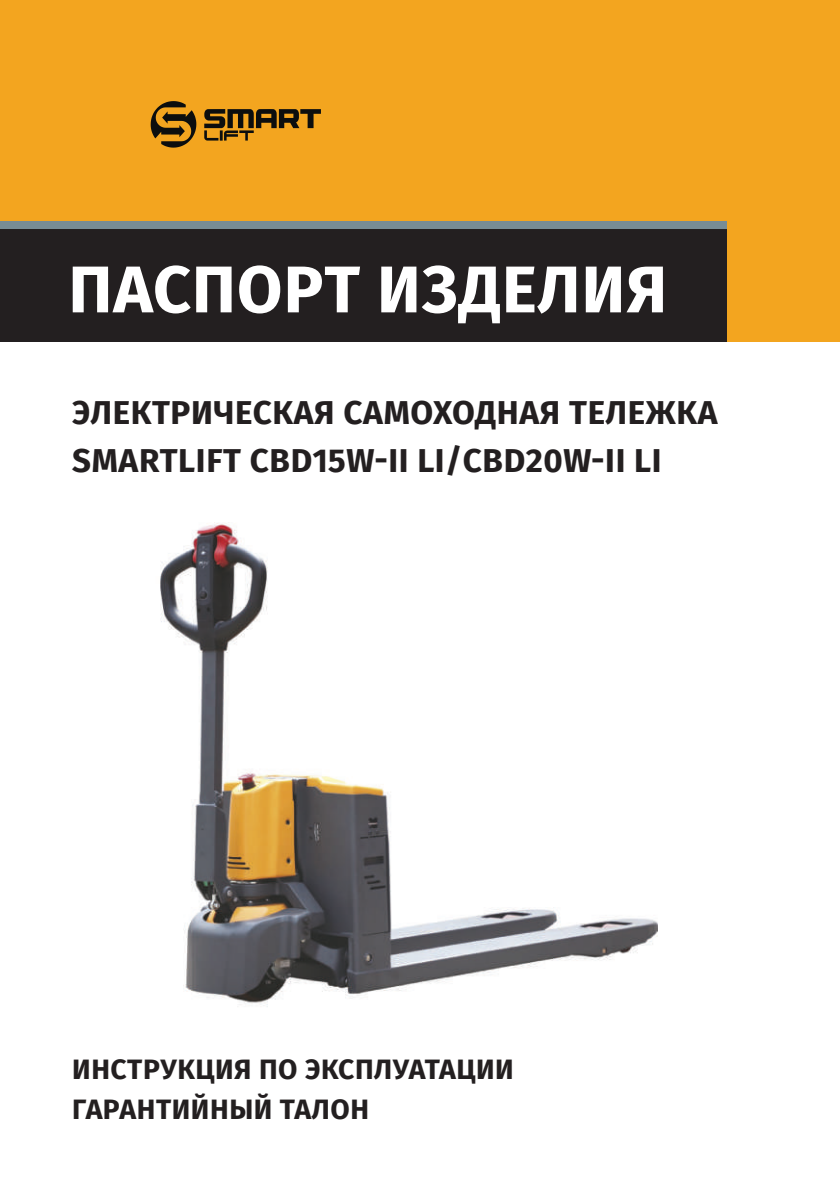
<style>
.page{position:relative;width:840px;height:1191px;background:#fff}
.page>*{position:absolute;margin:0;border:0;box-sizing:border-box;transform-origin:0 0}
.t1{font:700 66px "Fira Sans OT";letter-spacing:.015em;color:#fff}
.t2{font:700 33px/48px "Fira Sans OT";letter-spacing:.02em;color:#231f20}
.t3{font:700 28px/39.2px "Fira Sans OT";letter-spacing:.02em;color:#231f20}
</style>
<div class="page">
<img style="left:160px;top:522px;width:496px;height:485px">
<div style="left:0;top:0;width:839px;height:342px;background:#f3a51f"></div>
<div style="left:0;top:221px;width:726px;height:121px;background:#231f20"></div>
<div style="left:0;top:221px;width:726px;height:8px;background:#788c94"></div>
<svg style="left:151px;top:101px;width:45px;height:47px"></svg>
<svg style="left:204px;top:109px;width:117px;height:32px"></svg>
<h1 class="t1" style="left:68px;top:243px;width:600px">ПАСПОРТ ИЗДЕЛИЯ</h1>
<p class="t2" style="left:72px;top:391px;width:646px">ЭЛЕКТРИЧЕСКАЯ САМОХОДНАЯ ТЕЛЕЖКА<br>SMARTLIFT CBD15W-II LI/CBD20W-II LI</p>
<p class="t3" style="left:72px;top:1052px;width:443px">ИНСТРУКЦИЯ ПО ЭКСПЛУАТАЦИИ<br>ГАРАНТИЙНЫЙ ТАЛОН</p>
</div>
